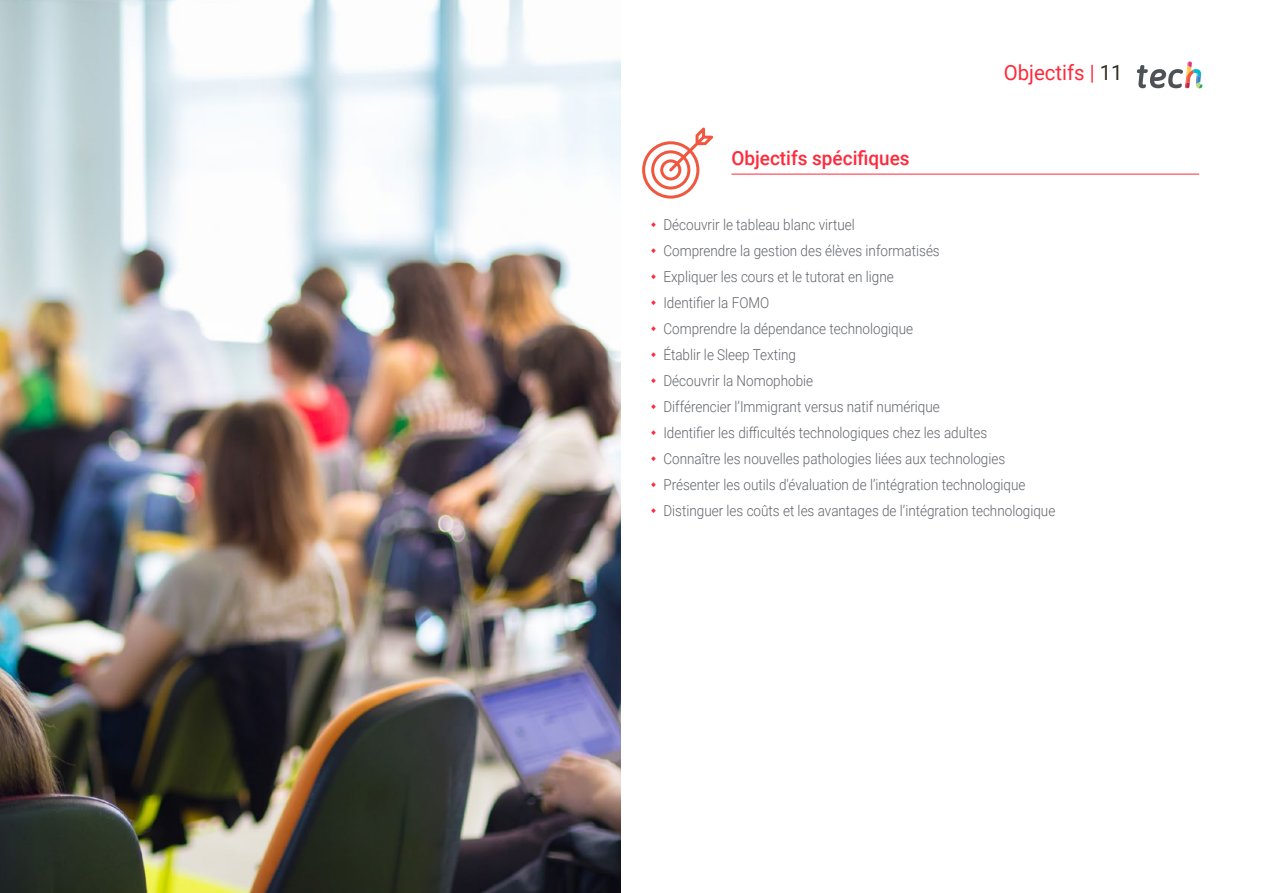
<style>
.page{position:relative;width:1263px;height:893px;background:#fff}
.page>*{position:absolute;margin:0;border:0;box-sizing:border-box;transform-origin:0 0}
.t1{font:21px "Roboto";color:#ff293a}
.t2{font:500 19.5px "Roboto";color:#ff293a}
.t3{font:300 15px/26px "Roboto";color:#61646a;scale:.9 1}
.s1{color:#312e20}
</style>
<div class="page">
<hr style="left:731px;top:174px;width:468px;height:1px;background:#ff293a">
<svg style="left:642px;top:127px;width:71px;height:72px"></svg>
<img style="left:0;top:0;width:621px;height:893px">
<svg style="left:1137px;top:62px;width:65px;height:27px"></svg>
<h2 class="t2" style="left:731px;top:144px;width:180px">Objectifs spécifiques</h2>
<h1 class="t1" style="left:1004px;top:57px;width:120px">Objectifs | <span class="s1">11</span></h1>
<p class="t3" style="left:663px;top:211px;width:437px">Découvrir le tableau blanc virtuel<br>Comprendre la gestion des élèves informatisés<br>Expliquer les cours et le tutorat en ligne<br>Identifier la FOMO<br>Comprendre la dépendance technologique<br>Établir le Sleep Texting<br>Découvrir la Nomophobie<br>Différencier l’Immigrant versus natif numérique<br>Identifier les difficultés technologiques chez les adultes<br>Connaître les nouvelles pathologies liées aux technologies Présenter les outils d'évaluation de l’intégration technologique Distinguer les coûts et les avantages de l’intégration technologique</p>
</div>
